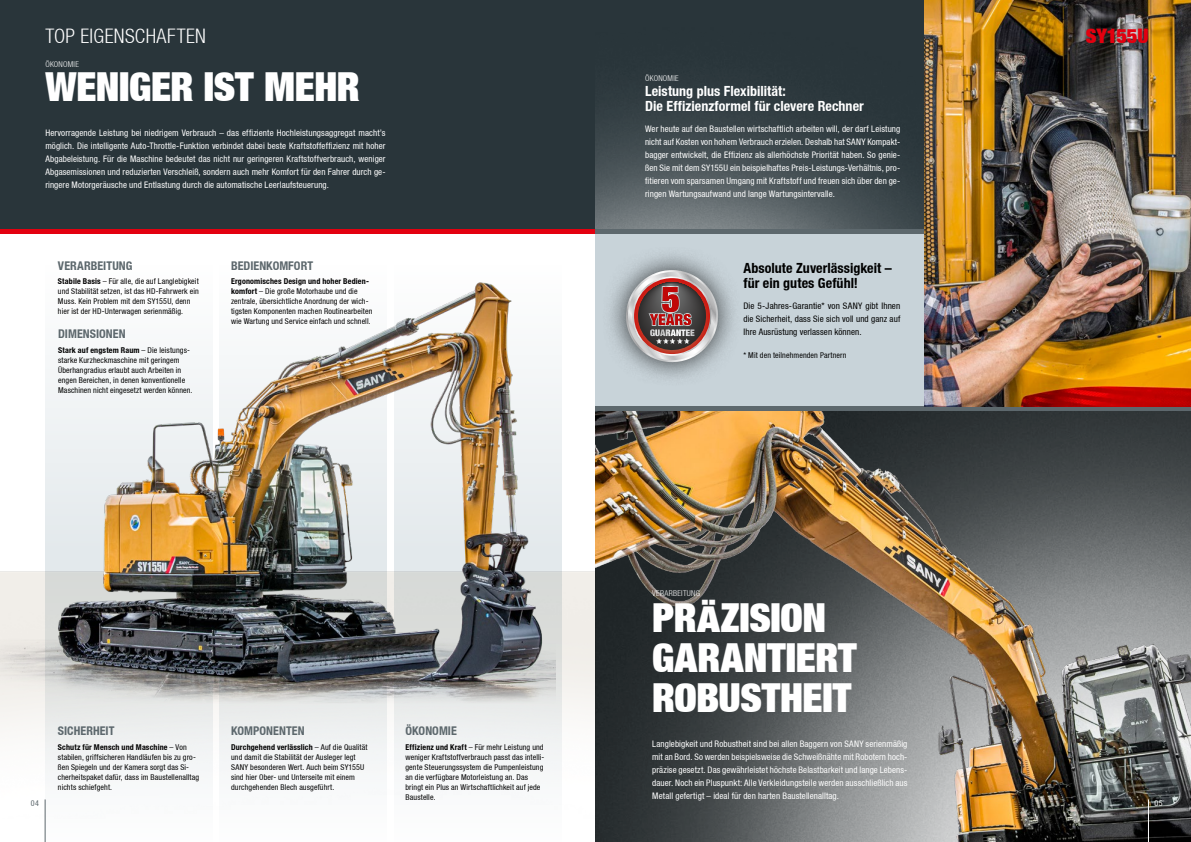
<style>
.page{position:relative;width:1191px;height:842px;background:#fff}
.page>*{position:absolute;margin:0;border:0;box-sizing:border-box;transform-origin:0 0}
.t1{font:900 40px/40px "Context Reprise Extra Black S Si Extra";letter-spacing:-.01em;color:#fff}
.t2{font:700 20px "Context Reprise Light Cond S Si";letter-spacing:.015em;color:#fff}
.t3{font:900 20px "Context Reprise Extra Black S Si Extra";letter-spacing:-.01em;color:#e3000f}
.t4{font:700 condensed 14px/15px "Context Reprise Condensed S Si";letter-spacing:.005em;color:#fff}
.t5{font:700 condensed 14px/15px "Context Reprise Condensed S Si";letter-spacing:.005em;color:#000}
.t6{font:700 condensed 12px "Context Reprise Condensed S Si";letter-spacing:.005em;color:#5d686d}
.t7{font:9px/13px "Context Reprise Condensed S Si Condensed";letter-spacing:.01em;color:#fff;text-align:justify}
.t8{font:9px/13px "Context Reprise Condensed S Si Condensed";letter-spacing:.01em;color:#000;text-align:justify}
.t9{font:8px/10px "Context Reprise Condensed S Si Condensed";letter-spacing:.015em;color:#000}
.t10{font:700 condensed 8px "Context Reprise Condensed S Si";letter-spacing:.02em;color:#000}
.t11{font:700 8px "Context Reprise Light Cond S Si";letter-spacing:.03em;color:#fff}
.t12{font:8px "Context Reprise Condensed S Si Condensed";color:#5d686d}
.t13{font:8px "Context Reprise Condensed S Si Condensed";color:#fff}
.s1{font-family:"Context Reprise Condensed S Si";font-weight:700;font-stretch:condensed}
.s2{font-family:"Context Reprise Condensed S Si Condensed";font-weight:400;font-stretch:normal}
.s3{font-size:35.6px}
</style>
<div class="page">
<img style="left:595px;top:411px;width:596px;height:431px">
<div style="left:0;top:0;width:595px;height:233px;background:#29353a"></div>
<img style="left:595px;top:0;width:329px;height:230px">
<div style="left:595px;top:234px;width:329px;height:173px;background:#c8d3d9"></div>
<hr style="left:0;top:230px;width:595px;height:4px;background:#e3000f">
<hr style="left:595px;top:230px;width:596px;height:4px;background:#5d686d">
<hr style="left:595px;top:407px;width:596px;height:4px;background:#5d686d">
<div style="left:601px;top:246px;width:141px;height:141px;background:#000;opacity:.75"></div>
<svg style="left:623px;top:270px;width:98px;height:95px;background:#9a8282"></svg>
<img style="left:0;top:398px;width:595px;height:421px">
<div style="left:45px;top:265px;width:168px;height:577px;background:#f7f9f9"></div>
<div style="left:220px;top:265px;width:167px;height:577px;background:#f7f9fa"></div>
<div style="left:394px;top:265px;width:167px;height:577px;background:#f7f8f9"></div>
<img style="left:0;top:282px;width:556px;height:435px">
<img style="left:924px;top:0;width:267px;height:407px">
<hr style="left:45px;top:799px;width:1px;height:43px;background:#5d686d">
<hr style="left:1148px;top:799px;width:1px;height:43px;background:#fff">
<h2 class="t2" style="left:45px;top:24px;width:162px">TOP EIGENSCHAFTEN</h2>
<h2 class="t3" style="left:1085px;top:22px;width:64px">SY155U</h2>
<h1 class="t1" style="left:45px;top:66px;width:316px">WENIGER IST MEHR</h1>
<p class="t11" style="left:45px;top:59px;width:35px">ÖKONOMIE</p>
<p class="t11" style="left:645px;top:73px;width:35px">ÖKONOMIE</p>
<h3 class="t4" style="left:645px;top:83px;width:220px">Leistung plus Flexibilität:<br>Die Effizienzformel für clevere Rechner</h3>
<p class="t7" style="left:645px;top:122px;width:257px">Wer heute auf den Baustellen wirtschaftlich arbeiten will, der darf Leistung nicht auf Kosten von hohem Verbrauch erzielen. Deshalb hat SANY Kompakt&shy;bagger entwickelt, die Effizienz als allerhöchste Priorität haben. So genie&shy;ßen Sie mit dem SY155U ein beispielhaftes Preis-Leistungs-Verhältnis, pro&shy;fitieren vom sparsamen Umgang mit Kraftstoff und freuen sich über den ge&shy;ringen Wartungsaufwand und lange Wartungsintervalle.</p>
<p class="t7" style="left:45px;top:126px;width:342px">Hervorragende Leistung bei niedrigem Verbrauch – das effiziente Hochleistungsaggregat macht’s möglich. Die intelligente Auto-Throttle-Funktion verbindet dabei beste Kraftstoffeffizienz mit hoher Abgabeleistung. Für die Maschine bedeutet das nicht nur geringeren Kraftstoffverbrauch, weniger Abgasemissionen und reduzierten Verschleiß, sondern auch mehr Komfort für den Fahrer durch ge&shy;ringere Motorgeräusche und Entlastung durch die automatische Leerlaufsteuerung.</p>
<h3 class="t6" style="left:58px;top:258px;width:76px">VERARBEITUNG</h3>
<h3 class="t6" style="left:231px;top:258px;width:84px">BEDIENKOMFORT</h3>
<p class="t9" style="left:58px;top:277px;width:142px"><span class="s1">Stabile Basis</span> – Für alle, die auf Langlebigkeit und Stabilität setzen, ist das HD-Fahrwerk ein Muss. Kein Problem mit dem SY155U, denn hier ist der HD-Unterwagen serienmäßig.</p>
<h3 class="t6" style="left:58px;top:326px;width:69px">DIMENSIONEN</h3>
<p class="t10" style="left:58px;top:345px;width:133px">Stark auf engstem Raum <span class="s2">– Die leistungs-</span></p>
<p class="t9" style="left:58px;top:355px;width:136px">starke Kurzheckmaschine mit geringem Überhangradius erlaubt auch Arbeiten in engen Bereichen, in denen konventionelle Maschinen nicht eingesetzt werden können.</p>
<p class="t10" style="left:231px;top:277px;width:139px">Ergonomisches Design und hoher Bedien-</p>
<p class="t9" style="left:231px;top:286px;width:143px"><span class="s1">komfort</span> – Die große Motorhaube und die zentrale, übersichtliche Anordnung der wich&shy;tigsten Komponenten machen Routinearbeiten wie Wartung und Service einfach und schnell.</p>
<h3 class="t6" style="left:58px;top:723px;width:58px">SICHERHEIT</h3>
<h3 class="t6" style="left:231px;top:723px;width:75px">KOMPONENTEN</h3>
<h3 class="t6" style="left:405px;top:723px;width:53px">ÖKONOMIE</h3>
<h3 class="t5" style="left:743px;top:260px;width:150px">Absolute Zuverlässigkeit – für ein gutes Gefühl!</h3>
<p class="t8" style="left:743px;top:299px;width:158px">Die 5-Jahres-Garantie* von SANY gibt Ihnen die Sicherheit, dass Sie sich voll und ganz auf Ihre Ausrüstung verlassen können.</p>
<p class="t9" style="left:743px;top:350px;width:104px">* Mit den teilnehmenden Partnern</p>
<p class="t11" style="left:652px;top:589px;width:49px">VERARBEITUNG</p>
<h1 class="t1" style="left:652px;top:596px;width:206px">PR<span class="s3">Ä</span>ZISION<br>GARANTIERT<br>ROBUSTHEIT</h1>
<p class="t7" style="left:652px;top:737px;width:257px">Langlebigkeit und Robustheit sind bei allen Baggern von SANY serienmäßig mit an Bord. So werden beispielsweise die Schweißnähte mit Robotern hoch&shy;präzise gesetzt. Das gewährleistet höchste Belastbarkeit und lange Lebens&shy;dauer. Noch ein Pluspunkt: Alle Verkleidungsteile werden ausschließlich aus Metall gefertigt – ideal für den harten Baustellenalltag.</p>
<p class="t10" style="left:231px;top:742px;width:138px">Durchgehend verlässlich <span class="s2">– Auf die Qualität</span></p>
<p class="t9" style="left:231px;top:752px;width:135px">und damit die Stabilität der Ausleger legt SANY besonderen Wert. Auch beim SY155U sind hier Ober- und Unterseite mit einem durchgehenden Blech ausgeführt.</p>
<p class="t9" style="left:405px;top:742px;width:140px"><span class="s1">Effizienz und Kraft</span> – Für mehr Leistung und weniger Kraftstoffverbrauch passt das intelli&shy;gente Steuerungssystem die Pumpenleistung an die verfügbare Motorleistung an. Das bringt ein Plus an Wirtschaftlichkeit auf jede Baustelle.</p>
<p class="t10" style="left:58px;top:742px;width:130px">Schutz für Mensch und Maschine <span class="s2">– Von</span></p>
<p class="t9" style="left:58px;top:752px;width:143px">stabilen, griffsicheren Handläufen bis zu gro&shy;ßen Spiegeln und der Kamera sorgt das Si&shy;cherheitspaket dafür, dass im Baustellenalltag nichts schiefgeht.</p>
<p class="t12" style="left:31px;top:798px;width:10px">04</p>
<p class="t13" style="left:1154px;top:798px;width:9px">05</p>
</div>
